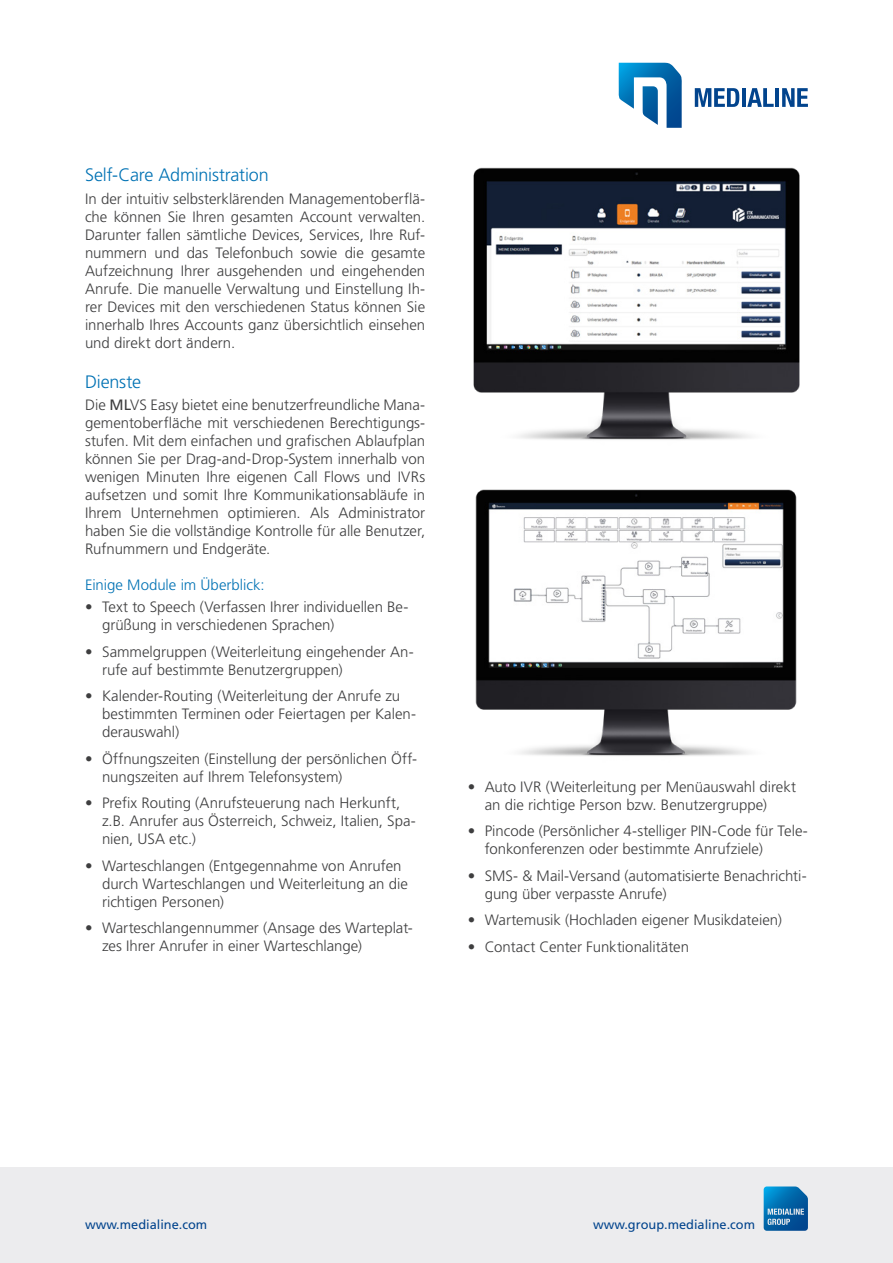
<style>
.page{position:relative;width:893px;height:1263px;background:#fff}
.page>*{position:absolute;margin:0;border:0;box-sizing:border-box;transform-origin:0 0}
._07_Zwischenüberschrift_blau{font:300 18px "Frutiger LT Pro";letter-spacing:-.01em;color:#0072b4}
._04_Data_Fließtext_grau{font:300 15px/18px "Frutiger LT Pro";color:#3e3e3f}
._05_Data_Absatzüberschrift_blau{font:300 15px "Frutiger LT Pro";color:#0072b4}
.t1{font:12.75px "Frutiger LT Pro";color:#02448d}
.s1{font-weight:400}
</style>
<div class="page">
<img style="left:473px;top:167px;width:327px;height:273px">
<img style="left:475px;top:489px;width:322px;height:267px">
<div style="left:0;top:1167px;width:893px;height:96px;background:#ececee"></div>
<svg style="left:764px;top:1186px;width:44px;height:45px;background:#237ab4"></svg>
<svg style="left:695px;top:88px;width:44px;height:19px"></svg>
<hr style="left:742px;top:88px;width:4px;height:19px;background:#02448d">
<svg style="left:747px;top:88px;width:27px;height:19px"></svg>
<hr style="left:775px;top:88px;width:4px;height:19px;background:#02448d">
<svg style="left:782px;top:88px;width:26px;height:19px"></svg>
<svg style="left:618px;top:63px;width:64px;height:65px"></svg>
<p class="_07_Zwischenüberschrift_blau" style="left:85px;top:165px;width:185px">Self-Care Administration</p>
<p class="_04_Data_Fließtext_grau" style="left:85px;top:190px;width:342px;text-align:justify">In der intuitiv selbsterklärenden Managementoberflä&shy;che können Sie Ihren gesamten Account verwalten.<br>Darunter fallen sämtliche Devices, Services, Ihre Ruf&shy;nummern und das Telefonbuch sowie die gesamte Aufzeichnung Ihrer ausgehenden und eingehenden Anrufe. Die manuelle Verwaltung und Einstellung Ih&shy;rer Devices mit den verschiedenen Status können Sie innerhalb Ihres Accounts ganz übersichtlich einsehen und direkt dort ändern.</p>
<p class="_07_Zwischenüberschrift_blau" style="left:85px;top:371px;width:57px">Dienste</p>
<p class="_04_Data_Fließtext_grau" style="left:85px;top:396px;width:342px;text-align:justify">Die <span class="s1">ML</span>VS Easy bietet eine benutzerfreundliche Mana&shy;gementoberfläche mit verschiedenen Berechtigungs&shy;stufen. Mit dem einfachen und grafischen Ablaufplan können Sie per Drag-and-Drop-System innerhalb von wenigen Minuten Ihre eigenen Call Flows und IVRs aufsetzen und somit Ihre Kommunikationsabläufe in Ihrem Unternehmen optimieren. Als Administrator haben Sie die vollständige Kontrolle für alle Benutzer, Rufnummern und Endgeräte.</p>
<p class="_05_Data_Absatzüberschrift_blau" style="left:85px;top:576px;width:181px">Einige Module im Überblick:</p>
<p class="_04_Data_Fließtext_grau" style="left:102px;top:598px;width:308px;text-indent:-17px">• Text to Speech (Verfassen Ihrer individuellen Be&shy;grüßung in verschiedenen Sprachen)</p>
<p class="_04_Data_Fließtext_grau" style="left:102px;top:643px;width:313px;text-indent:-17px">• Sammelgruppen (Weiterleitung eingehender An&shy;rufe auf bestimmte Benutzergruppen)</p>
<p class="_04_Data_Fließtext_grau" style="left:102px;top:687px;width:316px;text-indent:-17px">• Kalender-Routing (Weiterleitung der Anrufe zu bestimmten Terminen oder Feiertagen per Kalen&shy;derauswahl)</p>
<p class="_04_Data_Fließtext_grau" style="left:102px;top:750px;width:317px;text-indent:-17px">• Öffnungszeiten (Einstellung der persönlichen Öff&shy;nungszeiten auf Ihrem Telefonsystem)</p>
<p class="_04_Data_Fließtext_grau" style="left:102px;top:794px;width:315px;text-indent:-17px">• Prefix Routing (Anrufsteuerung nach Herkunft, z.B. Anrufer aus Österreich, Schweiz, Italien, Spa&shy;nien, USA etc.)</p>
<p class="_04_Data_Fließtext_grau" style="left:102px;top:857px;width:307px;text-indent:-17px">• Warteschlangen (Entgegennahme von Anrufen durch Warteschlangen und Weiterleitung an die richtigen Personen)</p>
<p class="_04_Data_Fließtext_grau" style="left:102px;top:919px;width:312px;text-indent:-17px">• Warteschlangennummer (Ansage des Warteplat&shy;zes Ihrer Anrufer in einer Warteschlange)</p>
<p class="_04_Data_Fließtext_grau" style="left:485px;top:778px;width:313px;text-indent:-17px">• Auto IVR (Weiterleitung per Menüauswahl direkt an die richtige Person bzw. Benutzergruppe)</p>
<p class="_04_Data_Fließtext_grau" style="left:485px;top:822px;width:325px;text-indent:-17px">• Pincode (Persönlicher 4-stelliger PIN-Code für Tele&shy;fonkonferenzen oder bestimmte Anrufziele)</p>
<p class="_04_Data_Fließtext_grau" style="left:485px;top:867px;width:323px;text-indent:-17px">• SMS- &amp; Mail-Versand (automatisierte Benachrichti&shy;gung über verpasste Anrufe)</p>
<p class="_04_Data_Fließtext_grau" style="left:468px;top:911px;width:316px">• Wartemusik (Hochladen eigener Musikdateien)</p>
<p class="_04_Data_Fließtext_grau" style="left:468px;top:938px;width:223px">• Contact Center Funktionalitäten</p>
<p class="t1" style="left:85px;top:1216px;width:124px">www.medialine.com</p>
<p class="t1" style="left:593px;top:1216px;width:164px">www.group.medialine.com</p>
</div>
